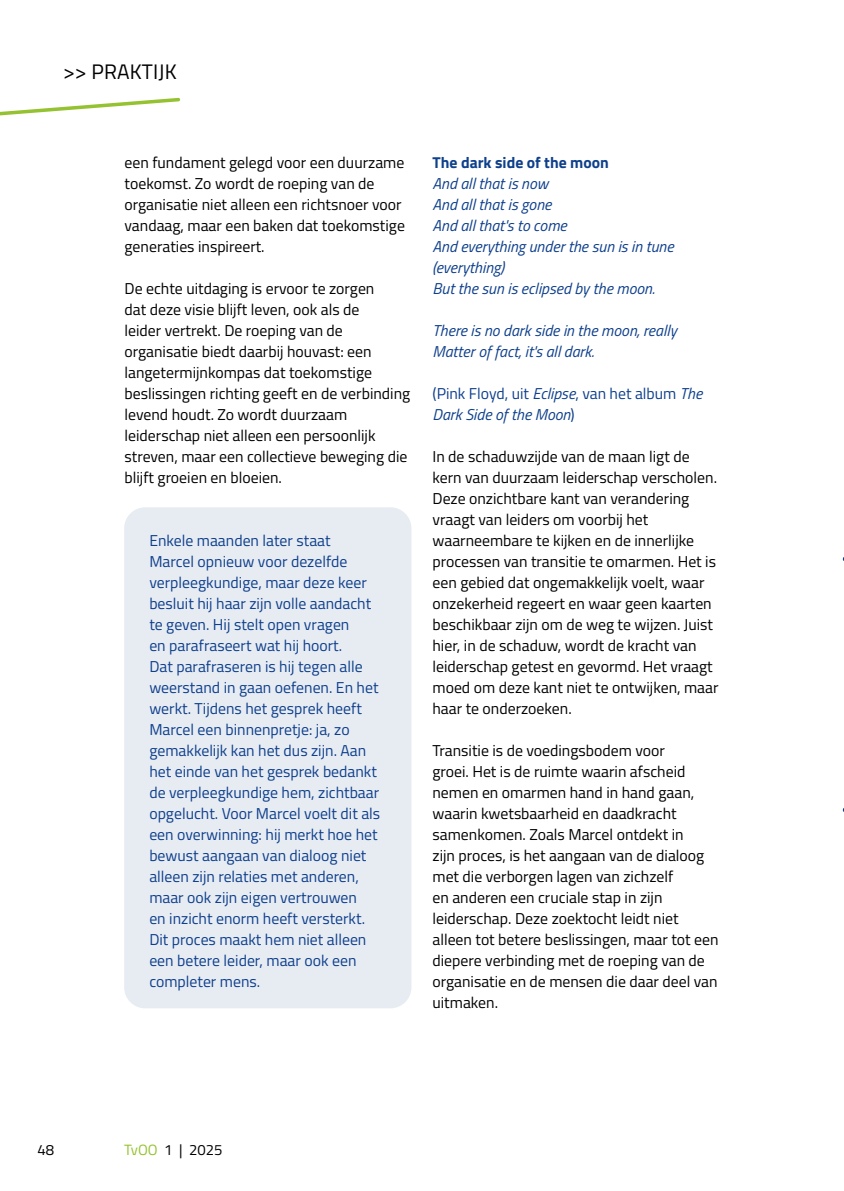
<style>
.page{position:relative;width:844px;height:1191px;background:#fff}
.page>*{position:absolute;margin:0;border:0;box-sizing:border-box;transform-origin:0 0}
.t1{font:21px "Titillium Web";letter-spacing:.01em;color:#000}
.t2{font:15.75px/21px "Titillium Web";color:#000}
.t3{font:15.75px/21px "Titillium Web";color:#0f408c}
.t4{font:italic 15.75px/21px "Titillium Web";color:#0f408c}
.t5{font:700 15.75px "Titillium Web";color:#0f408c}
.t6{font:14.88px "Titillium Web";color:#000}
.s1{font-style:italic}
.s2{color:#95c230}
</style>
<div class="page">
<svg style="left:0;top:97px;width:181px;height:19px"></svg>
<div style="left:124px;top:507px;width:287px;height:501px;background:#e7ecf3;border-radius:21px"></div>
<h1 class="t1" style="left:63px;top:56px;width:115px">&gt;&gt; PRAKTIJK</h1>
<p class="t2" style="left:124px;top:151px;width:282px">een fundament gelegd voor een duurzame toekomst. Zo wordt de roeping van de organisatie niet alleen een richtsnoer voor vandaag, maar een baken dat toekomstige generaties inspireert.</p>
<p class="t2" style="left:124px;top:277px;width:287px">De echte uitdaging is ervoor te zorgen<br>dat deze visie blijft leven, ook als de<br>leider vertrekt. De roeping van de organisatie biedt daarbij houvast: een langetermijnkompas dat toekomstige beslissingen richting geeft en de verbinding levend houdt. Zo wordt duurzaam leiderschap niet alleen een persoonlijk streven, maar een collectieve beweging die blijft groeien en bloeien.</p>
<p class="t3" style="left:149px;top:529px;width:232px">Enkele maanden later staat<br>Marcel opnieuw voor dezelfde verpleegkundige, maar deze keer besluit hij haar zijn volle aandacht te geven. Hij stelt open vragen<br>en parafraseert wat hij hoort.<br>Dat parafraseren is hij tegen alle weerstand in gaan oefenen. En het werkt. Tijdens het gesprek heeft<br>Marcel een binnenpretje: ja, zo gemakkelijk kan het dus zijn. Aan het einde van het gesprek bedankt de verpleegkundige hem, zichtbaar opgelucht. Voor Marcel voelt dit als een overwinning: hij merkt hoe het bewust aangaan van dialoog niet alleen zijn relaties met anderen, maar ook zijn eigen vertrouwen<br>en inzicht enorm heeft versterkt.<br>Dit proces maakt hem niet alleen een betere leider, maar ook een completer mens.</p>
<p class="t5" style="left:432px;top:150px;width:178px">The dark side of the moon</p>
<p class="t4" style="left:432px;top:172px;width:243px">And all that is now<br>And all that is gone<br>And all that's to come<br>And everything under the sun is in tune (everything)<br>But the sun is eclipsed by the moon.</p>
<p class="t4" style="left:432px;top:319px;width:246px">There is no dark side in the moon, really<br>Matter of fact, it's all dark.</p>
<p class="t3" style="left:432px;top:382px;width:271px">(Pink Floyd, uit <span class="s1">Eclipse</span>, van het album <span class="s1">The<br>Dark Side of the Moon</span>)</p>
<p class="t2" style="left:432px;top:445px;width:287px">In de schaduwzijde van de maan ligt de kern van duurzaam leiderschap verscholen.<br>Deze onzichtbare kant van verandering vraagt van leiders om voorbij het waarneembare te kijken en de innerlijke processen van transitie te omarmen. Het is een gebied dat ongemakkelijk voelt, waar onzekerheid regeert en waar geen kaarten beschikbaar zijn om de weg te wijzen. Juist hier, in de schaduw, wordt de kracht van leiderschap getest en gevormd. Het vraagt moed om deze kant niet te ontwijken, maar haar te onderzoeken.</p>
<p class="t2" style="left:432px;top:739px;width:287px">Transitie is de voedingsbodem voor<br>groei. Het is de ruimte waarin afscheid nemen en omarmen hand in hand gaan, waarin kwetsbaarheid en daadkracht samenkomen. Zoals Marcel ontdekt in<br>zijn proces, is het aangaan van de dialoog met die verborgen lagen van zichzelf<br>en anderen een cruciale stap in zijn leiderschap. Deze zoektocht leidt niet alleen tot betere beslissingen, maar tot een diepere verbinding met de roeping van de organisatie en de mensen die daar deel van uitmaken.</p>
<p class="t6" style="left:37px;top:1139px;width:18px">48</p>
<p class="t6" style="left:124px;top:1139px;width:100px"><span class="s2">TvOO</span> 1 | 2025</p>
</div>
